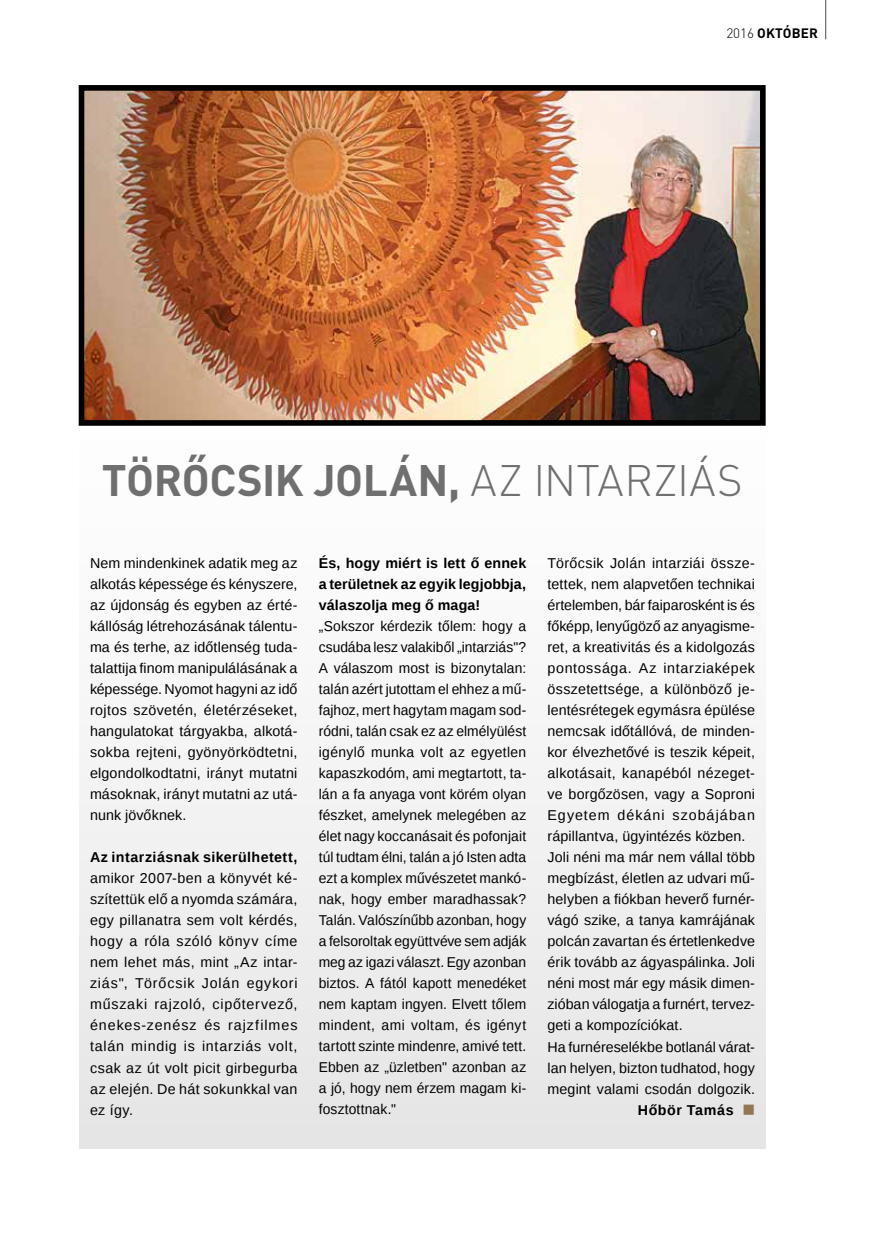
<style>
.page{position:relative;width:872px;height:1242px;background:#fff}
.page>*{position:absolute;margin:0;border:0;box-sizing:border-box;transform-origin:0 0}
.t1{font:700 43.5px "DIN Pro";letter-spacing:-.01em;color:#706f6f}
.t2{font:14.25px/21px "Liberation Sans";letter-spacing:.01em;color:#000;text-align:justify}
.t3{font:700 14.25px/21px "Liberation Sans";letter-spacing:.01em;color:#000;text-align:justify}
.t4{font:700 14.25px "Liberation Sans";letter-spacing:.03em;color:#000}
.t5{font:14.25px "Liberation Sans";letter-spacing:.045em;color:#000}
.t6{font:14.25px "Liberation Sans";letter-spacing:.07em;color:#000}
.t7{font:700 14.25px "Liberation Sans";letter-spacing:.04em;color:#000}
.t8{font:700 13.5px "DIN Pro";letter-spacing:.01em;color:#000}
.s1{font-weight:300}
.s2{font-weight:400;font-size:21px;color:#937752}
</style>
<div class="page">
<hr style="left:825px;top:0;width:1px;height:39px;background:#4a4a49">
<div style="left:79px;top:380px;width:686px;height:768px;background:#f3f3f3"></div>
<img style="left:86px;top:92px;width:672px;height:327px">
<div style="left:79px;top:85px;width:686px;height:341px;border:6px solid #000"></div>
<p class="t8" style="left:726px;top:24px;width:93px"><span class="s1">2016</span> OKTÓBER</p>
<h1 class="t1" style="left:102px;top:451px;width:642px">TÖRŐCSIK JOLÁN, <span class="s1">AZ INTARZIÁS</span></h1>
<p class="t2" style="left:90px;top:553px;width:209px">Nem mindenkinek adatik meg az alkotás képessége és kényszere, az újdonság és egyben az érté&shy;kállóság létrehozásának tálentu&shy;ma és terhe, az időtlenség tuda&shy;talattija finom manipulálásának a képessége. Nyomot hagyni az idő rojtos szövetén, életérzéseket, hangulatokat tárgyakba, alkotá&shy;sokba rejteni, gyönyörködtetni, elgondolkodtatni, irányt mutatni másoknak, irányt mutatni az utá&shy;nunk jövőknek.</p>
<p class="t4" style="left:90px;top:847px;width:209px">Az intarziásnak sikerülhetett,</p>
<p class="t2" style="left:90px;top:868px;width:209px">amikor 2007-ben a könyvét ké&shy;szítettük elő a nyomda számára, egy pillanatra sem volt kérdés, hogy a róla szóló könyv címe nem lehet más, mint „Az intar&shy;ziás", Törőcsik Jolán egykori műszaki rajzoló, cipőtervező, énekes-zenész és rajzfilmes talán mindig is intarziás volt, csak az út volt picit girbegurba az elején. De hát sokunkkal van ez így.</p>
<p class="t3" style="left:319px;top:552px;width:209px">És, hogy miért is lett ő ennek a területnek az egyik legjobbja, válaszolja meg ő maga!</p>
<p class="t2" style="left:319px;top:616px;width:209px">„Sokszor kérdezik tőlem: hogy a csudába lesz valakiből „intarziás"?<br>A válaszom most is bizonytalan: talán azért jutottam el ehhez a mű&shy;fajhoz, mert hagytam magam sod&shy;ródni, talán csak ez az elmélyülést igénylő munka volt az egyetlen kapaszkodóm, ami megtartott, ta&shy;lán a fa anyaga vont körém olyan fészket, amelynek melegében az élet nagy koccanásait és pofonjait túl tudtam élni, talán a jó Isten adta ezt a komplex művészetet mankó&shy;nak, hogy ember maradhassak?<br>Talán. Valószínűbb azonban, hogy a felsoroltak együttvéve sem adják meg az igazi választ. Egy azonban biztos. A fától kapott menedéket nem kaptam ingyen. Elvett tőlem mindent, ami voltam, és igényt tartott szinte mindenre, amivé tett.<br>Ebben az „üzletben" azonban az a jó, hogy nem érzem magam ki&shy;fosztottnak."</p>
<p class="t2" style="left:547px;top:553px;width:209px">Törőcsik Jolán intarziái össze-</p>
<p class="t2" style="left:547px;top:574px;width:209px">tettek, nem alapvetően technikai</p>
<p class="t2" style="left:547px;top:595px;width:209px">értelemben, bár faiparosként is és</p>
<p class="t2" style="left:547px;top:616px;width:209px">főképp, lenyűgöző az anyagisme-</p>
<p class="t2" style="left:547px;top:637px;width:209px">ret, a kreativitás és a kidolgozás</p>
<p class="t5" style="left:547px;top:660px;width:209px">pontossága. Az intarziaképek</p>
<p class="t2" style="left:547px;top:679px;width:209px">összetettsége, a különböző je-</p>
<p class="t2" style="left:547px;top:700px;width:209px">lentésrétegek egymásra épülése</p>
<p class="t2" style="left:547px;top:721px;width:209px">nemcsak időtállóvá, de minden-</p>
<p class="t2" style="left:547px;top:742px;width:209px">kor élvezhetővé is teszik képeit,</p>
<p class="t2" style="left:547px;top:763px;width:209px">alkotásait, kanapéból nézeget-</p>
<p class="t2" style="left:547px;top:784px;width:209px">ve borgőzösen, vagy a Soproni</p>
<p class="t6" style="left:547px;top:807px;width:209px">Egyetem dékáni szobájában</p>
<p class="t2" style="left:547px;top:826px;width:199px">rápillantva, ügyintézés közben.</p>
<p class="t2" style="left:547px;top:847px;width:209px">Joli néni ma már nem vállal több</p>
<p class="t2" style="left:547px;top:868px;width:209px">megbízást, életlen az udvari mű-</p>
<p class="t2" style="left:547px;top:889px;width:209px">helyben a fiókban heverő furnér-</p>
<p class="t2" style="left:547px;top:910px;width:209px">vágó szike, a tanya kamrájának</p>
<p class="t2" style="left:547px;top:931px;width:209px">polcán zavartan és értetlenkedve</p>
<p class="t2" style="left:547px;top:952px;width:209px">érik tovább az ágyaspálinka. Joli</p>
<p class="t2" style="left:547px;top:973px;width:209px">néni most már egy másik dimen-</p>
<p class="t2" style="left:547px;top:994px;width:209px">zióban válogatja a furnért, tervez-</p>
<p class="t2" style="left:547px;top:1015px;width:137px">geti a kompozíciókat.</p>
<p class="t2" style="left:547px;top:1036px;width:209px">Ha furnéreselékbe botlanál várat-</p>
<p class="t2" style="left:547px;top:1057px;width:209px">lan helyen, bizton tudhatod, hogy</p>
<p class="t2" style="left:547px;top:1078px;width:209px">megint valami csodán dolgozik.</p>
<p class="t7" style="left:638px;top:1099px;width:119px">Hőbör Tamás <span class="s2">■</span></p>
</div>
